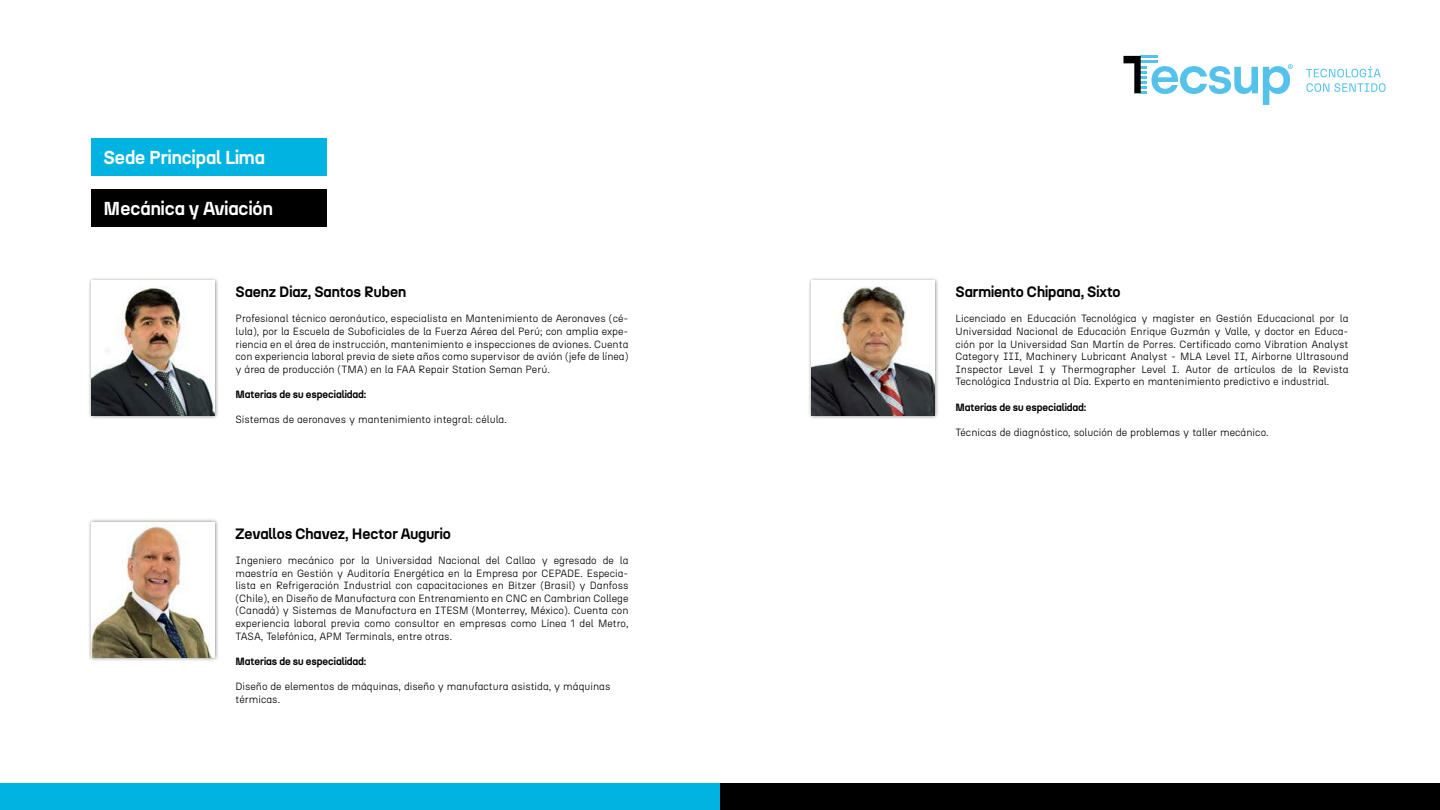
<style>
.page{position:relative;width:1440px;height:810px;background:#fff}
.page>*{position:absolute;margin:0;border:0;box-sizing:border-box;transform-origin:0 0}
.t1{font:700 18.75px "N27";color:#fff}
.t2{font:700 15px "N27";color:#000}
.t3{font:300 10.5px/12.6px "N27";color:#000;text-align:justify}
.t4{font:700 10.5px "N27";color:#000}
</style>
<div class="page">
<div style="left:0;top:784px;width:720px;height:26px;background:#00b3e0"></div>
<div style="left:720px;top:784px;width:720px;height:26px;background:#000"></div>
<svg style="left:1123px;top:56px;width:170px;height:49px"></svg>
<svg style="left:1306px;top:66px;width:75px;height:11px"></svg>
<svg style="left:1306px;top:83px;width:80px;height:9px"></svg>
<div style="left:92px;top:189px;width:235px;height:37px;background:#000"></div>
<div style="left:808px;top:277px;width:131px;height:143px;background:#000;opacity:.5"></div>
<img style="left:812px;top:281px;width:122px;height:135px">
<div style="left:92px;top:138px;width:235px;height:38px;background:#00b3e0"></div>
<div style="left:88px;top:277px;width:131px;height:143px;background:#000;opacity:.5"></div>
<img style="left:92px;top:281px;width:122px;height:135px">
<div style="left:88px;top:518px;width:131px;height:144px;background:#000;opacity:.5"></div>
<img style="left:92px;top:522px;width:122px;height:135px">
<h1 class="t1" style="left:104px;top:146px;width:163px">Sede Principal Lima</h1>
<h1 class="t1" style="left:104px;top:197px;width:171px">Mecánica y Aviación</h1>
<h2 class="t2" style="left:236px;top:283px;width:172px">Saenz Diaz, Santos Ruben</h2>
<p class="t3" style="left:236px;top:312px;width:395px">Profesional técnico aeronáutico, especialista en Mantenimiento de Aeronaves (cé&shy;lula), por la Escuela de Suboficiales de la Fuerza Aérea del Perú; con amplia expe&shy;riencia en el área de instrucción, mantenimiento e inspecciones de aviones. Cuenta con experiencia laboral previa de siete años como supervisor de avión (jefe de línea) y área de producción (TMA) en la FAA Repair Station Seman Perú.</p>
<p class="t4" style="left:236px;top:388px;width:132px">Materias de su especialidad:</p>
<p class="t3" style="left:236px;top:413px;width:273px">Sistemas de aeronaves y mantenimiento integral: célula.</p>
<h2 class="t2" style="left:236px;top:524px;width:217px">Zevallos Chavez, Hector Augurio</h2>
<p class="t3" style="left:236px;top:554px;width:395px">Ingeniero mecánico por la Universidad Nacional del Callao y egresado de la maestría en Gestión y Auditoría Energética en la Empresa por CEPADE. Especia&shy;lista en Refrigeración Industrial con capacitaciones en Bitzer (Brasil) y Danfoss (Chile), en Diseño de Manufactura con Entrenamiento en CNC en Cambrian College (Canadá) y Sistemas de Manufactura en ITESM (Monterrey, México). Cuenta con experiencia laboral previa como consultor en empresas como Línea 1 del Metro, TASA, Telefónica, APM Terminals, entre otras.</p>
<p class="t4" style="left:236px;top:655px;width:132px">Materias de su especialidad:</p>
<p class="t3" style="left:236px;top:680px;width:376px">Diseño de elementos de máquinas, diseño y manufactura asistida, y máquinas térmicas.</p>
<h2 class="t2" style="left:956px;top:283px;width:167px">Sarmiento Chipana, Sixto</h2>
<p class="t3" style="left:956px;top:312px;width:395px">Licenciado en Educación Tecnológica y magíster en Gestión Educacional por la Universidad Nacional de Educación Enrique Guzmán y Valle, y doctor en Educa&shy;ción por la Universidad San Martín de Porres. Certificado como Vibration Analyst Category III, Machinery Lubricant Analyst - MLA Level II, Airborne Ultrasound Inspector Level I y Thermographer Level I. Autor de artículos de la Revista Tecnológica Industria al Día. Experto en mantenimiento predictivo e industrial.</p>
<p class="t4" style="left:956px;top:400px;width:132px">Materias de su especialidad:</p>
<p class="t3" style="left:956px;top:426px;width:315px">Técnicas de diagnóstico, solución de problemas y taller mecánico.</p>
</div>
